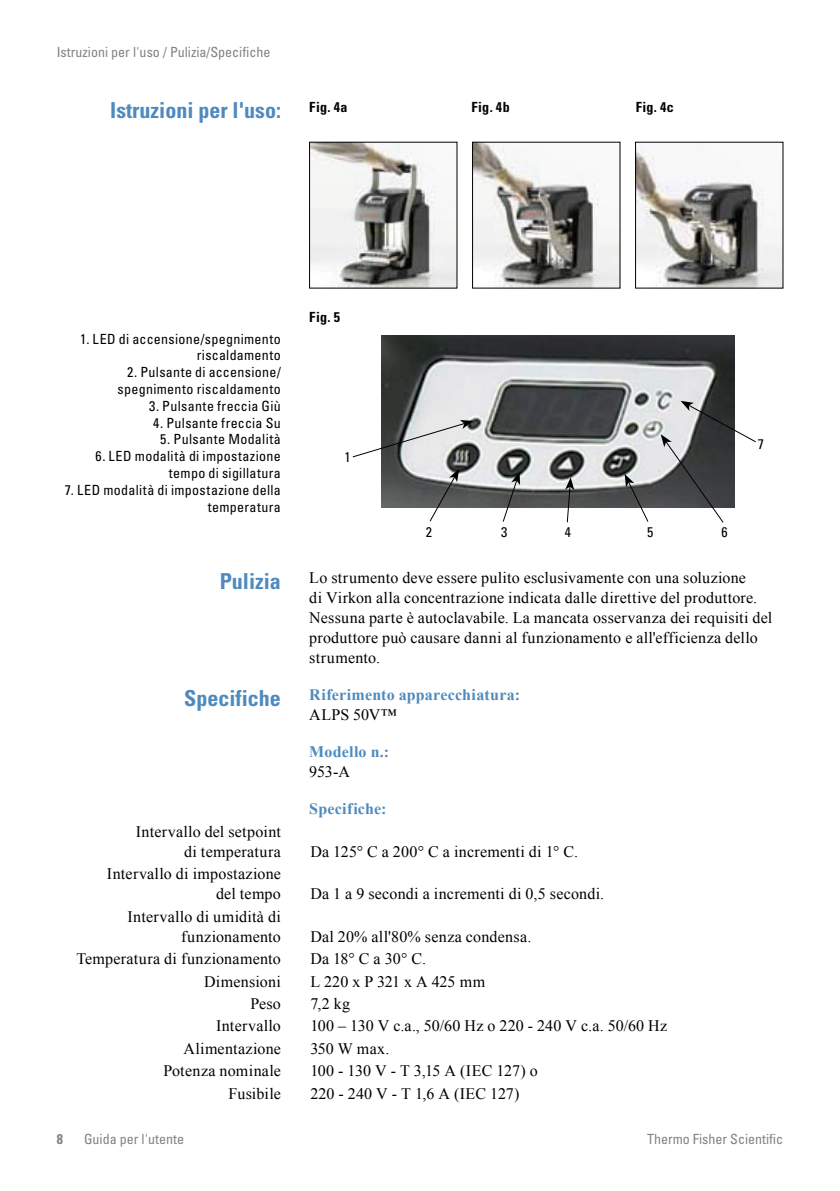
<style>
.page{position:relative;width:840px;height:1191px;background:#fff}
.page>*{position:absolute;margin:0;border:0;box-sizing:border-box;transform-origin:0 0}
.t1{font:700 condensed 22px "Univers LT Std";color:#4f8abe}
.Body__no_space_under{font:16px/20px "Times New Roman";letter-spacing:.015em;color:#000;text-align:right}
.Body{font:16px/20px "Times New Roman";letter-spacing:.015em;color:#000}
.t2{font:700 16px "Times New Roman";letter-spacing:.01em;color:#4f8abe}
.Body__no_space_under-2{font:16px "Times New Roman";letter-spacing:-.005em;color:#000}
.Body__no_space_under-3{font:16px "Times New Roman";letter-spacing:.25em;color:#000}
.t3{font:condensed 14px/16.8px "Univers LT Std";letter-spacing:.025em;color:#000;text-align:right}
.t4{font:condensed 14px "Univers LT Std";color:#808285}
.Picture_text_bold{font:700 condensed 14px "Univers LT Std";letter-spacing:.035em;color:#000}
.t5{font:700 condensed 14px "Univers LT Std";color:#808285}
</style>
<div class="page">
<img style="left:311px;top:144px;width:144px;height:142px">
<div style="left:309px;top:142px;width:148px;height:146px;border:1px solid #000"></div>
<img style="left:474px;top:144px;width:144px;height:142px">
<img style="left:637px;top:147px;width:143px;height:139px">
<img style="left:381px;top:335px;width:353px;height:172px">
<svg style="left:352px;top:420px;width:121px;height:38px"></svg>
<svg style="left:428px;top:469px;width:31px;height:53px"></svg>
<svg style="left:501px;top:471px;width:18px;height:51px"></svg>
<svg style="left:565px;top:477px;width:9px;height:46px"></svg>
<svg style="left:624px;top:474px;width:25px;height:48px"></svg>
<svg style="left:660px;top:401px;width:96px;height:122px"></svg>
<p class="t4" style="left:57px;top:43px;width:215px">Istruzioni per l'uso / Pulizia/Specifiche</p>
<p class="t1" style="left:110px;top:97px;width:172px">Istruzioni per l'uso:</p>
<p class="Picture_text_bold" style="left:309px;top:99px;width:40px">Fig. 4a</p>
<p class="Picture_text_bold" style="left:471px;top:99px;width:40px">Fig. 4b</p>
<p class="Picture_text_bold" style="left:635px;top:99px;width:40px">Fig. 4c</p>
<p class="t3" style="left:80px;top:330px;width:202px">1. LED di accensione/spegnimento riscaldamento</p>
<p class="t3" style="left:117px;top:364px;width:165px">2. Pulsante di accensione/ spegnimento riscaldamento</p>
<p class="t3" style="left:149px;top:397px;width:133px">3. Pulsante freccia Giù</p>
<p class="t3" style="left:153px;top:414px;width:129px">4. Pulsante freccia Su</p>
<p class="t3" style="left:160px;top:431px;width:122px">5. Pulsante Modalità</p>
<p class="t3" style="left:95px;top:448px;width:187px">6. LED modalità di impostazione tempo di sigillatura</p>
<p class="t3" style="left:65px;top:481px;width:217px">7. LED modalità di impostazione della temperatura</p>
<p class="t1" style="left:219px;top:567px;width:63px">Pulizia</p>
<p class="t1" style="left:184px;top:684px;width:98px">Specifiche</p>
<p class="Body__no_space_under" style="left:136px;top:821px;width:146px">Intervallo del setpoint di temperatura</p>
<p class="Body__no_space_under" style="left:107px;top:863px;width:175px">Intervallo di impostazione del tempo</p>
<p class="Body__no_space_under" style="left:127px;top:906px;width:155px">Intervallo di umidità di funzionamento</p>
<p class="Picture_text_bold" style="left:309px;top:308px;width:32px">Fig. 5</p>
<p class="t3" style="left:344px;top:448px;width:8px">1</p>
<p class="t3" style="left:425px;top:523px;width:8px">2</p>
<p class="t3" style="left:501px;top:523px;width:8px">3</p>
<p class="t3" style="left:757px;top:435px;width:8px">7</p>
<p class="t3" style="left:564px;top:523px;width:8px">4</p>
<p class="t3" style="left:646px;top:523px;width:8px">5</p>
<p class="t3" style="left:721px;top:523px;width:8px">6</p>
<p class="Body" style="left:309px;top:568px;width:464px">Lo strumento deve essere pulito esclusivamente con una soluzione<br>di Virkon alla concentrazione indicata dalle direttive del produttore.<br>Nessuna parte è autoclavabile. La mancata osservanza dei requisiti del produttore può causare danni al funzionamento e all'efficienza dello strumento.</p>
<h3 class="t2" style="left:309px;top:684px;width:212px">Riferimento apparecchiatura:</h3>
<p class="Body" style="left:309px;top:705px;width:89px">ALPS 50V™</p>
<h3 class="t2" style="left:309px;top:741px;width:81px">Modello n.:</h3>
<p class="Body" style="left:309px;top:762px;width:42px">953-A</p>
<h3 class="t2" style="left:309px;top:798px;width:79px">Specifiche:</h3>
<p class="Body__no_space_under" style="left:310px;top:841px;width:269px">Da 125° C a 200° C a incrementi di 1° C.</p>
<p class="Body__no_space_under" style="left:310px;top:883px;width:295px">Da 1 a 9 secondi a incrementi di 0,5 secondi.</p>
<p class="Body__no_space_under" style="left:310px;top:926px;width:222px">Dal 20% all'80% senza condensa.</p>
<p class="Body__no_space_under" style="left:76px;top:948px;width:206px">Temperatura di funzionamento</p>
<p class="Body__no_space_under" style="left:310px;top:948px;width:117px">Da 18° C a 30° C.</p>
<p class="Body__no_space_under" style="left:204px;top:971px;width:78px">Dimensioni</p>
<p class="Body__no_space_under-3" style="left:310px;top:970px;width:176px">L220xP321xA425mm</p>
<p class="Body__no_space_under" style="left:250px;top:993px;width:32px">Peso</p>
<p class="Body__no_space_under" style="left:310px;top:993px;width:41px">7,2 kg</p>
<p class="Body__no_space_under" style="left:216px;top:1015px;width:66px">Intervallo</p>
<p class="Body__no_space_under" style="left:310px;top:1015px;width:358px">100 – 130 V c.a., 50/60 Hz o 220 - 240 V c.a. 50/60 Hz</p>
<p class="Body__no_space_under" style="left:183px;top:1038px;width:99px">Alimentazione</p>
<p class="Body__no_space_under" style="left:310px;top:1038px;width:80px">350 W max.</p>
<p class="Body__no_space_under" style="left:163px;top:1060px;width:119px">Potenza nominale</p>
<p class="Body__no_space_under-2" style="left:310px;top:1060px;width:229px">100 - 130 V - T 3,15 A (IEC 127) o</p>
<p class="Body__no_space_under" style="left:228px;top:1083px;width:54px">Fusibile</p>
<p class="Body__no_space_under" style="left:310px;top:1083px;width:210px">220 - 240 V - T 1,6 A (IEC 127)</p>
<p class="t5" style="left:57px;top:1130px;width:8px">8</p>
<p class="t4" style="left:84px;top:1130px;width:101px">Guida per l'utente</p>
<p class="t4" style="left:646px;top:1130px;width:138px">Thermo Fisher Scientific</p>
</div>
